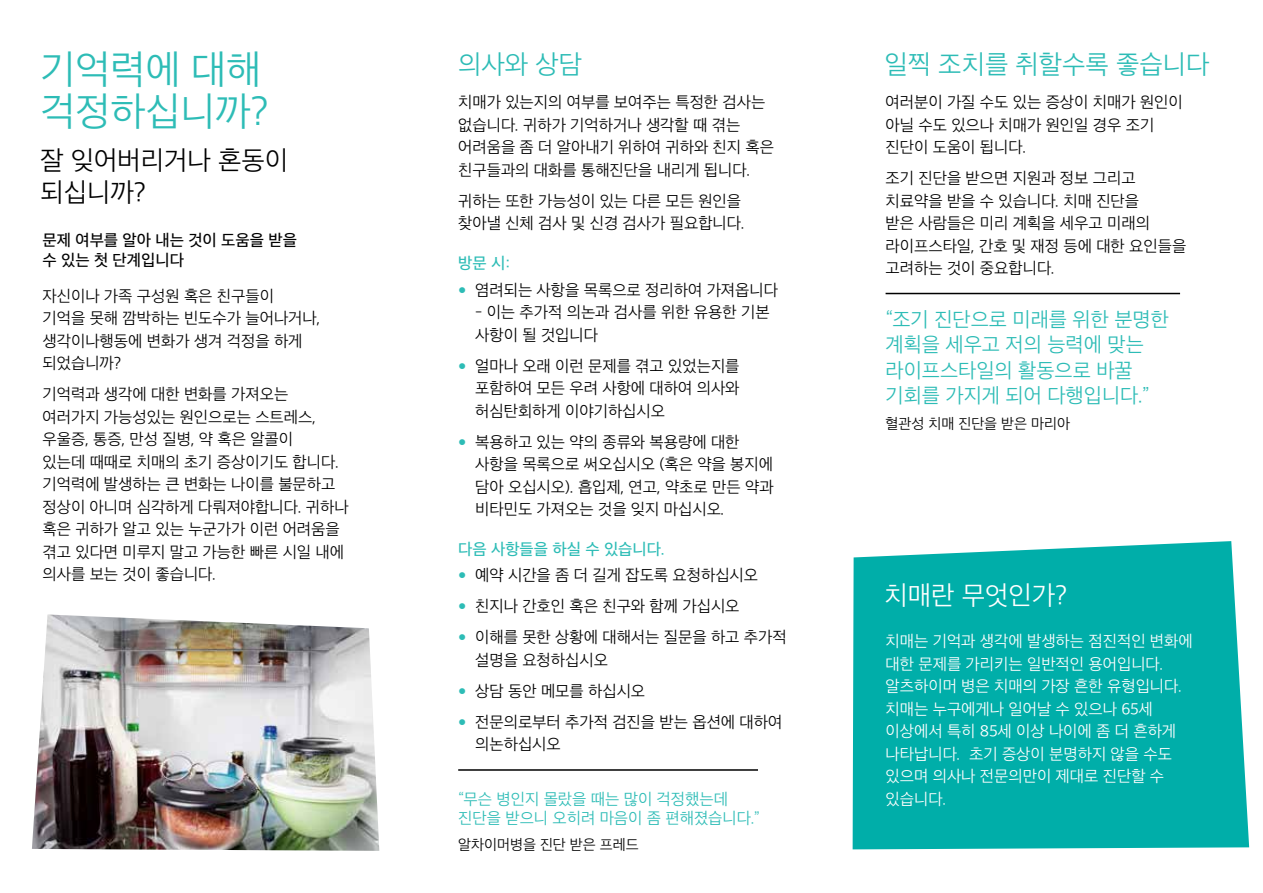
<style>
.page{position:relative;width:1263px;height:893px;background:#fff}
.page>*{position:absolute;margin:0;border:0;box-sizing:border-box;transform-origin:0 0}
.t1{font:300 40.5px/42px "Apple SD Gothic Neo";color:#2dbcb6}
.t2{font:300 27px "Apple SD Gothic Neo";color:#2dbcb6}
.t3{font:300 27px/31.5px "Apple SD Gothic Neo";color:#000}
.t4{font:300 27px "Apple SD Gothic Neo";color:#fff}
.t5{font:300 21px/25.2px "Apple SD Gothic Neo";color:#2dbcb6}
.t6{font:300 16.5px/22.5px "Apple SD Gothic Neo";color:#000}
.t7{font:300 16.5px/22.5px "Apple SD Gothic Neo";color:#fff}
.t8{font:300 16.5px "Apple SD Gothic Neo";color:#2dbcb6}
.t9{font:500 16.5px/19.8px "Apple SD Gothic Neo";color:#000}
.t10{font:500 16.5px "Apple SD Gothic Neo";color:#2dbcb6}
.t11{font:300 15px "Apple SD Gothic Neo";color:#000}
.s1{font-family:"Helvetica Neue";font-weight:400;color:#2dbcb6}
</style>
<div class="page">
<div style="left:853px;top:541px;width:396px;height:308px;background:#00aea9"></div>
<img style="left:32px;top:614px;width:347px;height:237px">
<hr style="left:458px;top:769px;width:300px;height:2px;background:#000">
<hr style="left:885px;top:293px;width:295px;height:1px;background:#000">
<h1 class="t1" style="left:40px;top:51px;width:230px">기억력에 대해 걱정하십니까?</h1>
<h2 class="t3" style="left:40px;top:146px;width:249px">잘 잊어버리거나 혼동이 되십니까?</h2>
<p class="t9" style="left:43px;top:232px;width:256px">문제 여부를 알아 내는 것이 도움을 받을 수 있는 첫 단계입니다</p>
<p class="t6" style="left:43px;top:285px;width:279px">자신이나 가족 구성원 혹은 친구들이 기억을 못해 깜박하는 빈도수가 늘어나거나, 생각이나행동에 변화가 생겨 걱정을 하게 되었습니까?</p>
<p class="t6" style="left:43px;top:384px;width:308px">기억력과 생각에 대한 변화를 가져오는 여러가지 가능성있는 원인으로는 스트레스, 우울증, 통증, 만성 질병, 약 혹은 알콜이<br>있는데 때때로 치매의 초기 증상이기도 합니다. 기억력에 발생하는 큰 변화는 나이를 불문하고 정상이 아니며 심각하게 다뤄져야합니다. 귀하나 혹은 귀하가 알고 있는 누군가가 이런 어려움을 겪고 있다면 미루지 말고 가능한 빠른 시일 내에 의사를 보는 것이 좋습니다.</p>
<h2 class="t2" style="left:458px;top:49px;width:125px">의사와 상담</h2>
<h2 class="t2" style="left:884px;top:49px;width:326px">일찍 조치를 취할수록 좋습니다</h2>
<p class="t6" style="left:458px;top:92px;width:317px">치매가 있는지의 여부를 보여주는 특정한 검사는 없습니다. 귀하가 기억하거나 생각할 때 겪는 어려움을 좀 더 알아내기 위하여 귀하와 친지 혹은 친구들과의 대화를 통해진단을 내리게 됩니다.</p>
<p class="t6" style="left:458px;top:191px;width:288px">귀하는 또한 가능성이 있는 다른 모든 원인을 찾아낼 신체 검사 및 신경 검사가 필요합니다.</p>
<p class="t10" style="left:458px;top:254px;width:53px">방문 시:</p>
<p class="t6" style="left:458px;top:279px;width:321px"><span class="s1">•</span> 염려되는 사항을 목록으로 정리하여 가져옵니다</p>
<p class="t6" style="left:475px;top:302px;width:296px">- 이는 추가적 의논과 검사를 위한 유용한 기본 사항이 될 것입니다</p>
<p class="t6" style="left:475px;top:355px;width:266px;text-align:justify;text-indent:-17px"><span class="s1">•</span> 얼마나 오래 이런 문제를 겪고 있었는지를 포함하여 모든 우려 사항에 대하여 의사와 허심탄회하게 이야기하십시오</p>
<p class="t6" style="left:475px;top:431px;width:300px;text-indent:-17px"><span class="s1">•</span> 복용하고 있는 약의 종류와 복용량에 대한 사항을 목록으로 써오십시오 (혹은 약을 봉지에 담아 오십시오). 흡입제, 연고, 약초로 만든 약과 비타민도 가져오는 것을 잊지 마십시오.</p>
<p class="t10" style="left:458px;top:540px;width:208px">다음 사항들을 하실 수 있습니다.</p>
<p class="t6" style="left:458px;top:565px;width:301px"><span class="s1">•</span> 예약 시간을 좀 더 길게 잡도록 요청하십시오</p>
<p class="t6" style="left:458px;top:596px;width:283px"><span class="s1">•</span> 친지나 간호인 혹은 친구와 함께 가십시오</p>
<p class="t6" style="left:475px;top:627px;width:313px;text-indent:-17px"><span class="s1">•</span> 이해를 못한 상황에 대해서는 질문을 하고 추가적 설명을 요청하십시오</p>
<p class="t6" style="left:458px;top:681px;width:189px"><span class="s1">•</span> 상담 동안 메모를 하십시오</p>
<p class="t6" style="left:475px;top:712px;width:309px;text-indent:-17px"><span class="s1">•</span> 전문의로부터 추가적 검진을 받는 옵션에 대하여 의논하십시오</p>
<p class="t6" style="left:885px;top:92px;width:299px">여러분이 가질 수도 있는 증상이 치매가 원인이 아닐 수도 있으나 치매가 원인일 경우 조기 진단이 도움이 됩니다.</p>
<p class="t6" style="left:885px;top:168px;width:302px">조기 진단을 받으면 지원과 정보 그리고 치료약을 받을 수 있습니다. 치매 진단을<br>받은 사람들은 미리 계획을 세우고 미래의 라이프스타일, 간호 및 재정 등에 대한 요인들을 고려하는 것이 중요합니다.</p>
<p class="t5" style="left:885px;top:308px;width:285px">“조기 진단으로 미래를 위한 분명한 계획을 세우고 저의 능력에 맞는 라이프스타일의 활동으로 바꿀 기회를 가지게 되어 다행입니다.”</p>
<p class="t11" style="left:885px;top:416px;width:186px">혈관성 치매 진단을 받은 마리아</p>
<h2 class="t4" style="left:884px;top:581px;width:184px">치매란 무엇인가?</h2>
<p class="t7" style="left:885px;top:631px;width:309px">치매는 기억과 생각에 발생하는 점진적인 변화에 대한 문제를 가리키는 일반적인 용어입니다. 알츠하이머 병은 치매의 가장 흔한 유형입니다. 치매는 누구에게나 일어날 수 있으나 65세 이상에서 특히 85세 이상 나이에 좀 더 흔하게 나타납니다. 초기 증상이 분명하지 않을 수도 있으며 의사나 전문의만이 제대로 진단할 수</p>
<p class="t8" style="left:458px;top:790px;width:271px">“무슨 병인지 몰랐을 때는 많이 걱정했는데</p>
<p class="t7" style="left:885px;top:789px;width:62px">있습니다.</p>
<p class="t8" style="left:458px;top:809px;width:303px">진단을 받으니 오히려 마음이 좀 편해졌습니다.”</p>
<p class="t11" style="left:458px;top:837px;width:182px">알차이머병을 진단 받은 프레드</p>
</div>
